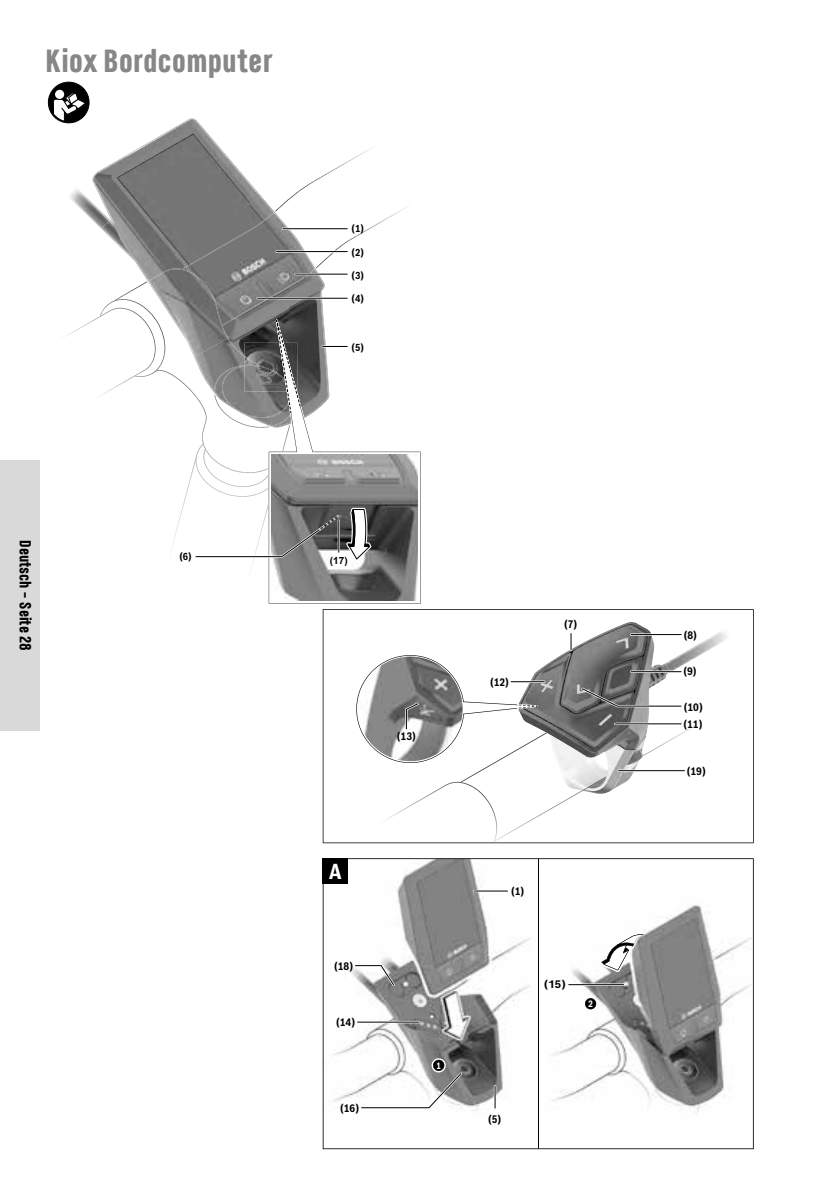
<style>
.page{position:relative;width:823px;height:1191px;background:#fff}
.page>*{position:absolute;margin:0;border:0;box-sizing:border-box;transform-origin:0 0}
.t1{font:700 32px "Port Condensed";color:#878787}
.t2{font:700 21.2px "Bosch Sans Cond";color:#fff}
.t3{font:700 16px "Port Condensed";letter-spacing:-.01em;color:#000}
.t4{font:700 10.6px/17px "Bosch Sans Cond";color:#000}
.t5{font:700 10.6px "Bosch Sans";color:#000}
.t6{font:700 10px "Bosch Sans Cond";color:#000}
.t7{font:700 10px "Arial";color:#000}
.t8{font:700 9px "Bosch Sans Cond";color:#fff}
</style>
<div class="page">
<div style="left:0;top:460px;width:40px;height:271px;background:#d9d9d9"></div>
<svg style="left:50px;top:81px;width:371px;height:523px"></svg>
<svg style="left:47px;top:92px;width:373px;height:501px"></svg>
<svg style="left:322px;top:609px;width:431px;height:234px"></svg>
<svg style="left:344px;top:622px;width:400px;height:221px"></svg>
<hr style="left:618px;top:769px;width:66px;height:3px;background:#fff">
<hr style="left:618px;top:770px;width:66px;height:1px;background:#000">
<svg style="left:322px;top:858px;width:431px;height:291px"></svg>
<svg style="left:583px;top:996px;width:14px;height:14px"></svg>
<div style="left:322px;top:858px;width:25px;height:25px;background:#000"></div>
<hr style="left:474px;top:890px;width:33px;height:2px;background:#fff">
<hr style="left:474px;top:890px;width:33px;height:1px;background:#000">
<hr style="left:568px;top:983px;width:55px;height:2px;background:#fff">
<hr style="left:568px;top:984px;width:55px;height:1px;background:#000">
<hr style="left:357px;top:1021px;width:62px;height:2px;background:#fff">
<hr style="left:357px;top:1021px;width:62px;height:1px;background:#000">
<hr style="left:493px;top:1086px;width:3px;height:22px;background:#fff">
<svg style="left:494px;top:1086px;width:1px;height:22px"></svg>
<svg style="left:359px;top:1058px;width:105px;height:52px"></svg>
<svg style="left:353px;top:963px;width:43px;height:25px"></svg>
<h1 class="t1" style="left:46px;top:40px;width:228px">Kiox Bordcomputer</h1>
<p class="t6" style="left:351px;top:221px;width:14px">(1)</p>
<p class="t6" style="left:351px;top:245px;width:14px">(2)</p>
<p class="t6" style="left:351px;top:268px;width:14px">(3)</p>
<p class="t6" style="left:351px;top:291px;width:14px">(4)</p>
<p class="t6" style="left:351px;top:340px;width:14px">(5)</p>
<h3 class="t3" style="left:36px;top:540px;width:112px;rotate:90deg">Deutsch – Seite 28</h3>
<p class="t6" style="left:179px;top:549px;width:14px">(6)</p>
<p class="t7" style="left:330px;top:554px;width:19px">(17)</p>
<p class="t4" style="left:396px;top:727px;width:20px">(13)</p>
<p class="t4" style="left:490px;top:673px;width:20px">(12)</p>
<p class="t4" style="left:563px;top:615px;width:15px">(7)</p>
<h2 class="t2" style="left:329px;top:859px;width:14px">A</h2>
<p class="t4" style="left:334px;top:957px;width:20px">(18)</p>
<p class="t4" style="left:336px;top:1013px;width:20px">(14)</p>
<p class="t4" style="left:340px;top:1099px;width:20px">(16)</p>
<p class="t8" style="left:436px;top:1060px;width:6px">1</p>
<p class="t4" style="left:511px;top:882px;width:15px">(1)</p>
<p class="t5" style="left:543px;top:977px;width:24px">(15)</p>
<p class="t8" style="left:587px;top:998px;width:6px">2</p>
<p class="t4" style="left:488px;top:1110px;width:15px">(5)</p>
<p class="t4" style="left:683px;top:625px;width:15px">(8)</p>
<p class="t4" style="left:683px;top:662px;width:15px">(9)</p>
<p class="t4" style="left:683px;top:698px;width:21px">(10) (11)</p>
<p class="t4" style="left:686px;top:762px;width:20px">(19)</p>
</div>
